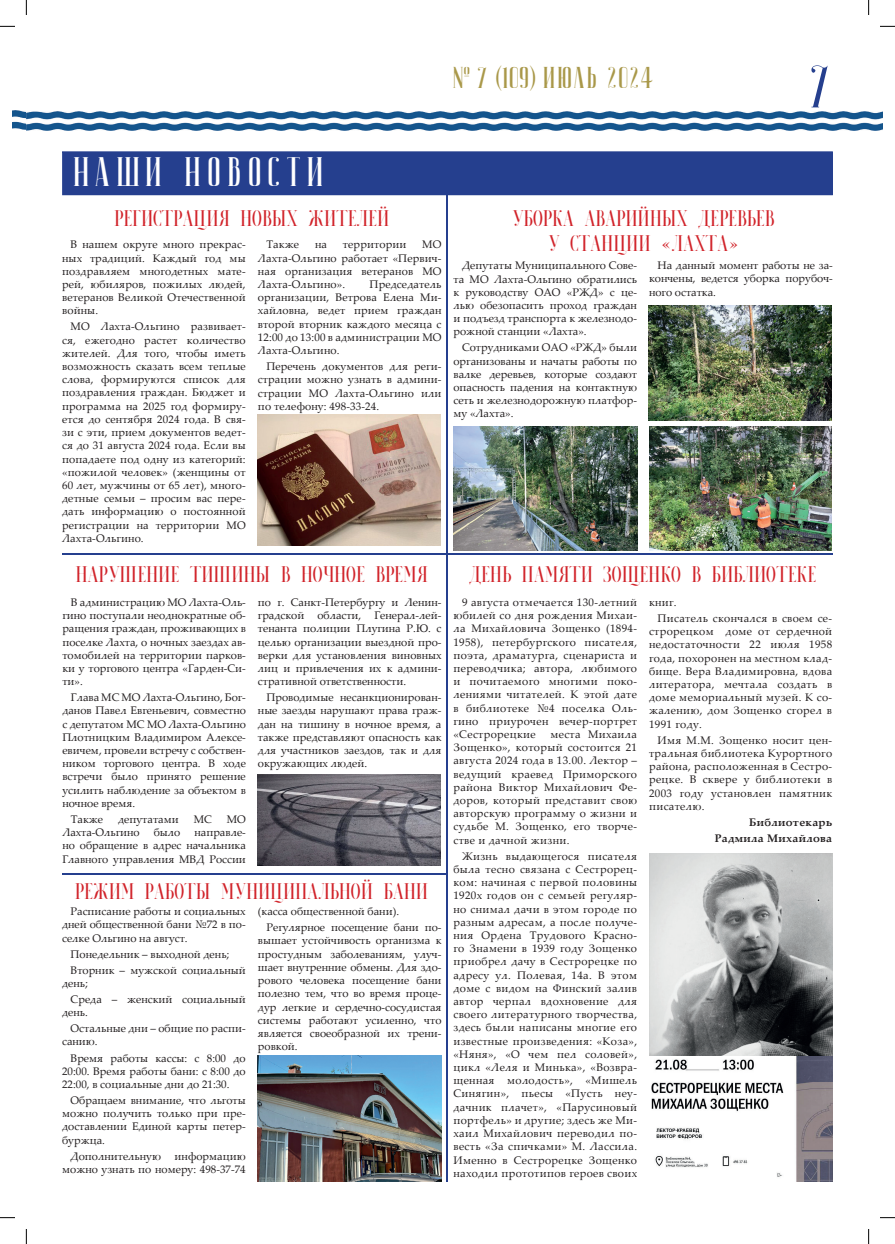
<style>
.page{position:relative;width:895px;height:1244px;background:#fff}
.page>*{position:absolute;margin:0;border:0;box-sizing:border-box;transform-origin:0 0}
.t1{font:60px "JOURNALISM";color:#253f8e}
.t2{font:41px "JOURNALISM";letter-spacing:.14em;color:#fff}
.t3{font:30px "JOURNALISM";letter-spacing:.04em;color:#a99849}
.t4{font:21px/25.2px "Petrogradski";color:#d1232a;text-align:center}
.t5{font:11px/13.2px "Palatino Linotype";color:#231f20;text-align:justify}
.t6{font:11px/16px "Palatino Linotype";letter-spacing:.03em;color:#231f20}
.t7{font:700 11px/16px "Palatino Linotype";letter-spacing:.03em;color:#231f20;text-align:right}
.s1{font-family:"Forum"}
</style>
<div class="page">
<div style="left:62px;top:151px;width:770px;height:44px;background:#253f8e"></div>
<img style="left:12px;top:111px;width:870px;height:19px">
<img style="left:257px;top:414px;width:183px;height:131px">
<hr style="left:62px;top:554px;width:770px;height:1px;background:#253f8e">
<img style="left:257px;top:774px;width:183px;height:91px">
<img style="left:649px;top:853px;width:183px;height:328px">
<hr style="left:447px;top:191px;width:1px;height:990px;background:#253f8e">
<hr style="left:62px;top:872px;width:385px;height:1px;background:#253f8e">
<img style="left:258px;top:1055px;width:183px;height:126px">
<img style="left:649px;top:426px;width:182px;height:124px">
<img style="left:453px;top:426px;width:184px;height:124px">
<img style="left:648px;top:305px;width:183px;height:115px">
<svg style="left:0;top:26px;width:15px;height:1px"></svg>
<svg style="left:880px;top:26px;width:15px;height:1px"></svg>
<svg style="left:0;top:1217px;width:15px;height:1px"></svg>
<svg style="left:880px;top:1217px;width:15px;height:1px"></svg>
<svg style="left:26px;top:0;width:1px;height:15px"></svg>
<svg style="left:26px;top:1229px;width:1px;height:14px"></svg>
<svg style="left:868px;top:0;width:1px;height:15px"></svg>
<svg style="left:868px;top:1229px;width:1px;height:14px"></svg>
<h2 class="t2" style="left:74px;top:148px;width:253px">НАШи новости</h2>
<h3 class="t3" style="left:453px;top:60px;width:202px">№ 7 <span class="s1">(</span>109<span class="s1">)</span> июль 2024</h3>
<h1 class="t1" style="left:811px;top:52px;width:23px">7</h1>
<h3 class="t4" style="left:114px;top:205px;width:276px">РЕГИСТРАЦИЯ НОВЫХ ЖИТЕЛЕЙ</h3>
<h3 class="t4" style="left:512px;top:205px;width:264px">УБОРКА АВАРИЙНЫХ ДЕРЕВЬЕВ<br>У СТАНЦИИ «ЛАХТА»</h3>
<p class="t5" style="left:258px;top:237px;width:185px;text-indent:164px">МО Лахта-Ольгино работает «Первич&shy;ная организация ветеранов МО Лахта-Ольгино».</p>
<p class="t5" style="left:62px;top:237px;width:185px;text-indent:9px">В нашем округе много прекрас&shy;ных традиций. Каждый год мы поздравляем многодетных мате&shy;рей, юбиляров, пожилых людей, ветеранов Великой Отечественной войны.</p>
<p class="t5" style="left:62px;top:319px;width:185px;text-indent:9px">МО Лахта-Ольгино развивает&shy;ся, ежегодно растет количество жителей. Для того, чтобы иметь возможность сказать всем теплые слова, формируются список для поздравления граждан. Бюджет и программа на 2025 год формиру&shy;ется до сентября 2024 года. В свя&shy;зи с эти, прием документов ведет&shy;ся до 31 августа 2024 года. Если вы попадаете под одну из категорий: «пожилой человек» (женщины от 60 лет, мужчины от 65 лет), много&shy;детные семьи – просим вас пере&shy;дать информацию о постоянной регистрации на территории МО Лахта-Ольгино.</p>
<p class="t5" style="left:266px;top:237px;width:34px">Также</p>
<p class="t5" style="left:315px;top:237px;width:14px">на</p>
<p class="t5" style="left:343px;top:237px;width:65px">территории</p>
<p class="t5" style="left:649px;top:258px;width:185px;text-indent:9px">На данный момент работы не за&shy;кончены, ведется уборка порубоч&shy;ного остатка.</p>
<p class="t5" style="left:453px;top:258px;width:185px;text-indent:9px">Депутаты Муниципального Сове&shy;та МО Лахта-Ольгино обратились к руководству ОАО «РЖД» с це&shy;лью обезопасить проход граждан и подъезд транспорта к железнодо&shy;рожной станции «Лахта».</p>
<p class="t5" style="left:453px;top:340px;width:185px;text-indent:9px">Сотрудниками ОАО «РЖД» были организованы и начаты работы по валке деревьев, которые создают опасность падения на контактную сеть и железнодорожную платфор&shy;му «Лахта».</p>
<p class="t5" style="left:258px;top:277px;width:185px;text-indent:112px">Председатель организации, Ветрова Елена Ми&shy;хайловна, ведет прием граждан второй вторник каждого месяца с 12:00 до 13:00 в администрации МО Лахта-Ольгино.</p>
<p class="t5" style="left:258px;top:359px;width:185px;text-indent:9px">Перечень документов для реги&shy;страции можно узнать в админи&shy;страции МО Лахта-Ольгино или по телефону: 498-33-24.</p>
<h3 class="t4" style="left:76px;top:561px;width:354px">НАРУШЕНИЕ ТИШИНЫ В НОЧНОЕ ВРЕМЯ</h3>
<p class="t5" style="left:62px;top:595px;width:185px;text-indent:9px">В администрацию МО Лахта-Оль&shy;гино поступали неоднократные об&shy;ращения граждан, проживающих в поселке Лахта, о ночных заездах ав&shy;томобилей на территории парков&shy;ки у торгового центра «Гарден-Си&shy;ти».</p>
<p class="t5" style="left:62px;top:690px;width:185px;text-indent:9px">Глава МС МО Лахта-Ольгино, Бог&shy;данов Павел Евгеньевич, совместно с депутатом МС МО Лахта-Ольгино Плотницким Владимиром Алексе&shy;евичем, провели встречу с собствен&shy;ником торгового центра. В ходе встречи было принято решение усилить наблюдение за объектом в ночное время.</p>
<p class="t5" style="left:71px;top:812px;width:34px">Также</p>
<p class="t5" style="left:118px;top:812px;width:62px">депутатами</p>
<p class="t5" style="left:194px;top:812px;width:20px">МС</p>
<p class="t5" style="left:227px;top:812px;width:21px">МО</p>
<p class="t5" style="left:62px;top:825px;width:79px">Лахта-Ольгино</p>
<p class="t5" style="left:154px;top:825px;width:28px">было</p>
<p class="t5" style="left:62px;top:825px;width:185px;text-indent:132px">направле&shy;но обращение в адрес начальника Главного управления МВД России</p>
<p class="t5" style="left:258px;top:595px;width:185px">по г. Санкт-Петербургу и Ленин&shy;градской области, Генерал-лей&shy;тенанта полиции Плугина Р.Ю. с целью организации выездной про&shy;верки для установления виновных лиц и привлечения их к админи&shy;стративной ответственности.</p>
<p class="t5" style="left:258px;top:690px;width:185px;text-indent:9px">Проводимые несанкционирован&shy;ные заезды нарушают права граж&shy;дан на тишину в ночное время, а также представляют опасность как для участников заездов, так и для окружающих людей.</p>
<h3 class="t4" style="left:75px;top:878px;width:355px">РЕЖИМ РАБОТЫ МУНИЦИПАЛЬНОЙ БАНИ</h3>
<p class="t5" style="left:62px;top:904px;width:185px;text-indent:9px">Расписание работы и социальных дней общественной бани №72 в по&shy;селке Ольгино на август.</p>
<p class="t5" style="left:71px;top:945px;width:176px;line-height:16px">Понедельник – выходной день;<br>Вторник – мужской социальный</p>
<p class="t5" style="left:71px;top:974px;width:176px;line-height:16px;text-indent:-9px">день;<br>Среда – женский социальный</p>
<p class="t5" style="left:71px;top:1003px;width:176px;line-height:16px;text-indent:-9px">день.<br>Остальные дни – общие по распи-</p>
<p class="t5" style="left:71px;top:1033px;width:176px;line-height:16px;text-indent:-9px">санию.<br>Время работы кассы: с 8:00 до</p>
<p class="t5" style="left:62px;top:1063px;width:185px">20:00. Время работы бани: с 8:00 до<br>22:00, в социальные дни до 21:30.</p>
<p class="t5" style="left:62px;top:1093px;width:185px;text-indent:9px">Обращаем внимание, что льготы можно получить только при пре&shy;доставлении Единой карты петер&shy;буржца.</p>
<p class="t5" style="left:62px;top:1148px;width:185px;text-align:right">Дополнительную информацию можно узнать по номеру: 498-37-74</p>
<p class="t5" style="left:266px;top:902px;width:176px;line-height:16px;text-indent:-9px">(касса общественной бани).<br>Регулярное посещение бани по-</p>
<p class="t5" style="left:258px;top:933px;width:185px">вышает устойчивость организма к простудным заболеваниям, улуч&shy;шает внутренние обмены. Для здо&shy;рового человека посещение бани полезно тем, что во время проце&shy;дур легкие и сердечно-сосудистая системы работают усиленно, что является своеобразной их трени&shy;ровкой.</p>
<h3 class="t4" style="left:469px;top:561px;width:348px">ДЕНЬ ПАМЯТИ ЗОЩЕНКО В БИБЛИОТЕКЕ</h3>
<p class="t5" style="left:453px;top:595px;width:185px;text-indent:9px">9 августа отмечается 130-летний юбилей со дня рождения Михаи&shy;ла Михайловича Зощенко (1894- 1958), петербургского писателя, поэта, драматурга, сценариста и переводчика; автора, любимого и почитаемого многими поко&shy;лениями читателей. К этой дате в библиотеке №4 поселка Оль&shy;гино приурочен вечер-портрет «Сестрорецкие</p>
<p class="t5" style="left:453px;top:727px;width:185px;text-indent:97px">места Михаила Зощенко», который состоится 21 августа 2024 года в 13.00. Лектор – ведущий краевед Приморского района Виктор Михайлович Фе&shy;доров, который представит свою авторскую программу о жизни и судьбе М. Зощенко, его творче&shy;стве и дачной жизни.</p>
<p class="t5" style="left:453px;top:848px;width:185px;text-indent:9px">Жизнь выдающегося писателя была тесно связана с Сестрорец&shy;ком: начиная с первой половины 1920х годов он с семьей регуляр&shy;но снимал дачи в этом городе по разным адресам, а после получе&shy;ния Ордена Трудового Красно&shy;го Знамени в 1939 году Зощенко приобрел дачу в Сестрорецке по адресу ул. Полевая, 14а. В этом доме с видом на Финский залив автор черпал вдохновение для своего литературного творчества, здесь были написаны многие его известные произведения: «Коза», «Няня», «О чем пел соловей», цикл «Леля и Минька», «Возвра&shy;щенная молодость», «Мишель Синягин», пьесы «Пусть неу&shy;дачник плачет», «Парусиновый портфель» и другие; здесь же Ми&shy;хаил Михайлович переводил по&shy;весть «За спичками» М. Лассила.<br>Именно в Сестрорецке Зощенко находил прототипов героев своих</p>
<p class="t6" style="left:657px;top:593px;width:176px;text-indent:-9px">книг.<br>Писатель скончался в своем се-</p>
<p class="t5" style="left:649px;top:624px;width:185px">строрецком доме от сердечной недостаточности 22 июля 1958 года, похоронен на местном клад&shy;бище. Вера Владимировна, вдова литератора, мечтала создать в доме мемориальный музей. К со&shy;жалению, дом Зощенко сгорел в 1991 году.</p>
<p class="t5" style="left:649px;top:732px;width:185px;text-indent:9px">Имя М.М. Зощенко носит цен&shy;тральная библиотека Курортного района, расположенная в Сестро&shy;рецке. В сквере у библиотеки в 2003 году установлен памятник писателю.</p>
<p class="t7" style="left:714px;top:813px;width:119px">Библиотекарь<br>Радмила Михайлова</p>
</div>
